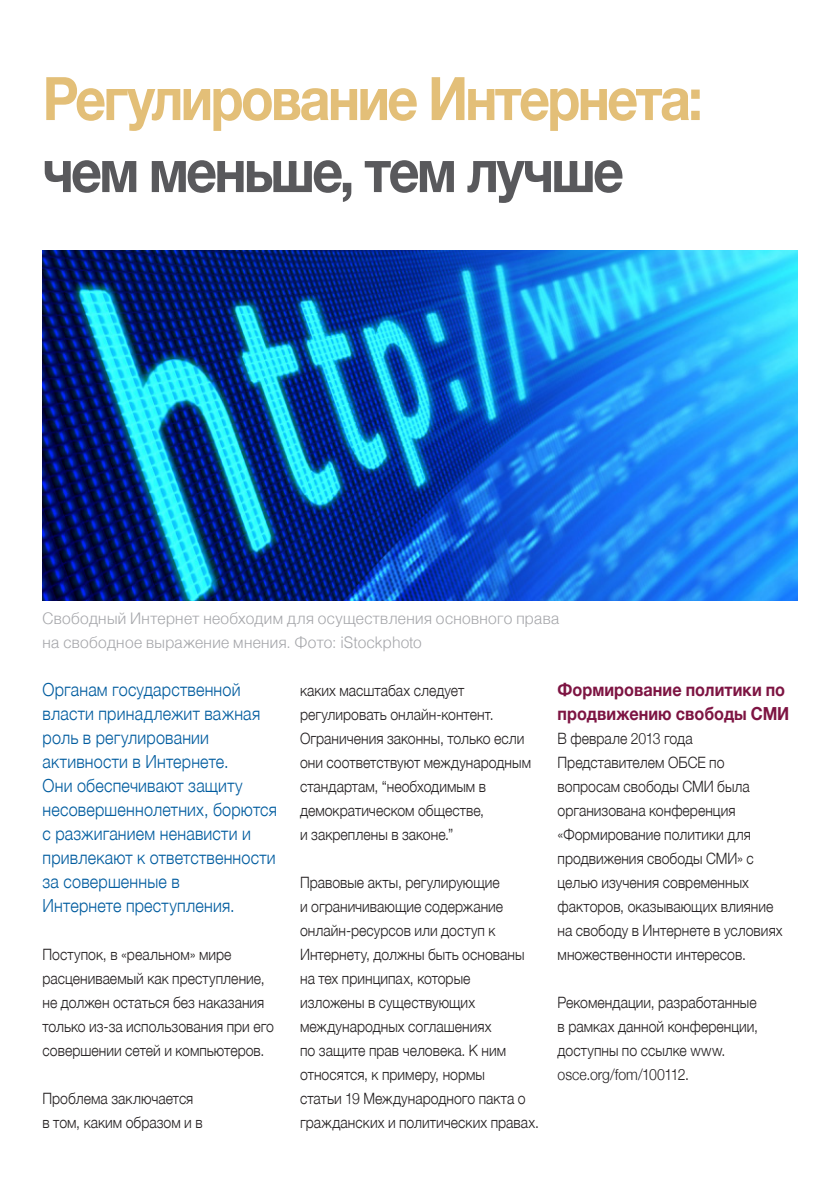
<style>
.page{position:relative;width:840px;height:1191px;background:#fff}
.page>*{position:absolute;margin:0;border:0;box-sizing:border-box;transform-origin:0 0}
.t1{font:700 60px "Helvetica Neue";letter-spacing:-.05em;color:#e3bf78;scale:.9 1}
.t2{font:700 60px "Helvetica Neue";letter-spacing:-.05em;color:#59595c;scale:.9 1}
.t3{font:300 18px/24px "Helvetica Neue";letter-spacing:.01em;color:#005c9f;scale:.9 1}
.t4{font:700 18px/24px "Helvetica Neue";color:#7d1442;scale:.9 1}
.t5{font:300 16px/24px "Helvetica";letter-spacing:.025em;color:#a4a5a9}
.t6{font:300 15.6px/24px "Helvetica Neue";color:#231f20;scale:.9 1}
</style>
<div class="page">
<img style="left:43px;top:251px;width:754px;height:349px">
<p class="t1" style="left:43px;top:52px;width:734px">Регулирование Интернета:</p>
<p class="t2" style="left:43px;top:124px;width:647px">чем меньше, тем лучше</p>
<p class="t5" style="left:43px;top:605px;width:518px">Свободный Интернет необходим для осуществления основного права на свободное выражение мнения. Фото: iStockphoto</p>
<p class="t3" style="left:43px;top:676px;width:262px">Органам государственной власти принадлежит важная роль в регулировании активности в Интернете.<br>Они обеспечивают защиту несовершеннолетних, борются с разжиганием ненависти и привлекают к ответственности за совершенные в<br>Интернете преступления.</p>
<p class="t6" style="left:43px;top:941px;width:258px">Поступок, в «реальном» мире расцениваемый как преступление, не должен остаться без наказания только из-за использования при его совершении сетей и компьютеров.</p>
<p class="t6" style="left:43px;top:1085px;width:179px">Проблема заключается в том, каким образом и в</p>
<p class="t6" style="left:300px;top:677px;width:216px">каких масштабах следует регулировать онлайн-контент.</p>
<p class="t6" style="left:300px;top:725px;width:258px">Ограничения законны, только если они соответствуют международным стандартам, “необходимым в демократическом обществе,<br>и закреплены в законе.”</p>
<p class="t6" style="left:300px;top:869px;width:267px">Правовые акты, регулирующие<br>и ограничивающие содержание онлайн-ресурсов или доступ к<br>Интернету, должны быть основаны на тех принципах, которые<br>изложены в существующих международных соглашениях<br>по защите прав человека. К ним относятся, к примеру, нормы<br>статьи 19 Международного пакта о гражданских и политических правах.</p>
<p class="t4" style="left:557px;top:678px;width:259px">Формирование политики по продвижению свободы СМИ</p>
<p class="t6" style="left:557px;top:725px;width:251px">В феврале 2013 года<br>Представителем ОБСЕ по вопросам свободы СМИ была организована конференция «Формирование политики для продвижения свободы СМИ» с целью изучения современных факторов, оказывающих влияние на свободу в Интернете в условиях множественности интересов.</p>
<p class="t6" style="left:557px;top:989px;width:224px">Рекомендации, разработанные в рамках данной конференции, доступны по ссылке www. osce.org/fom/100112.</p>
</div>
